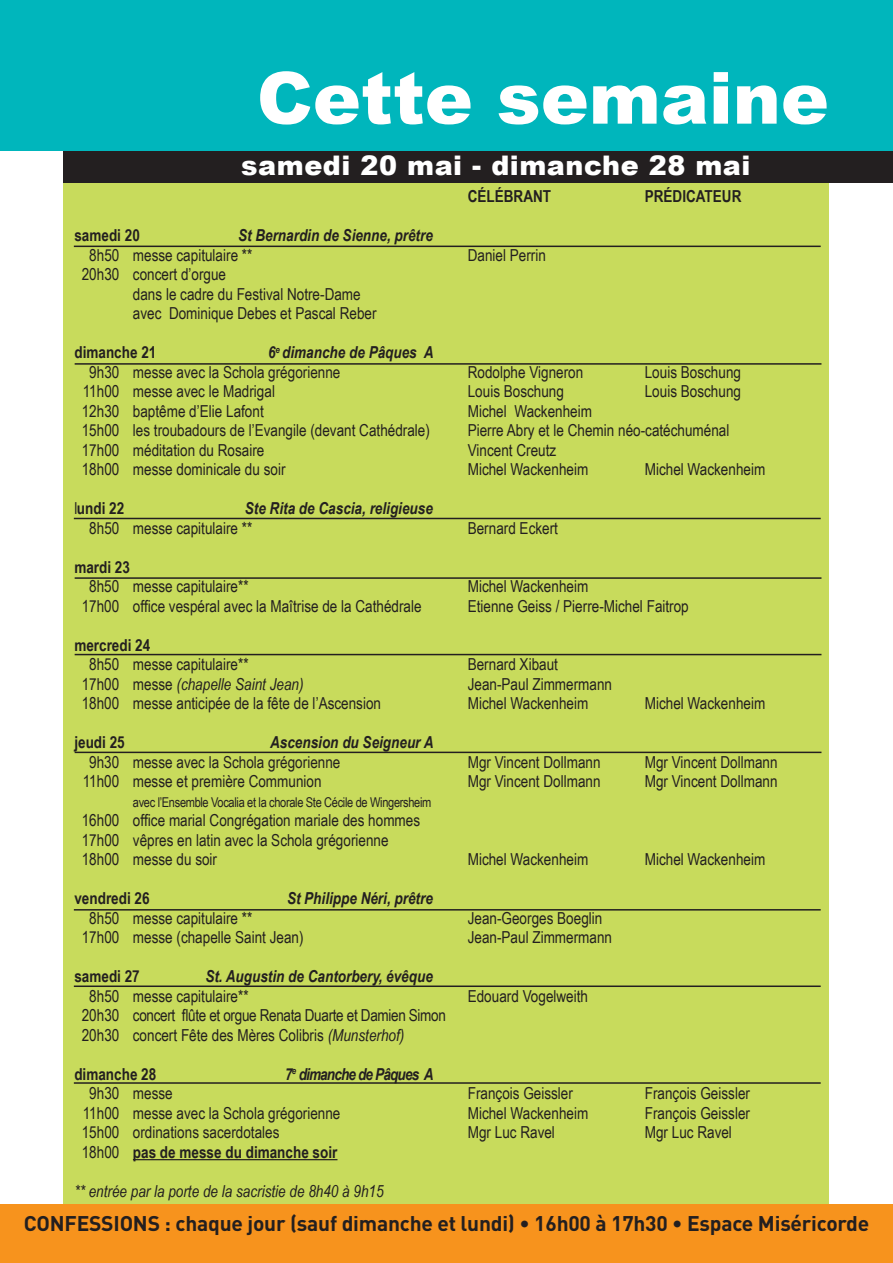
<style>
.page{position:relative;width:893px;height:1263px;background:#fff}
.page>*{position:absolute;margin:0;border:0;box-sizing:border-box;transform-origin:0 0}
.t1{font:900 72px "Arial";color:#fff}
.t2{font:900 27px "Arial";letter-spacing:.02em;color:#fff}
.t3{font:700 21px "DIN";letter-spacing:-.01em;color:#231f20}
.t4{font:16.5px/19.5px "Arial Narrow";color:#231f20}
.t5{font:italic 700 16.5px "Arial Narrow";color:#231f20}
.t6{font:700 16.5px "Arial Narrow";color:#231f20}
.t7{font:italic 16.5px "Arial Narrow";color:#231f20}
.t8{font:italic 700 16.5px "Arial Narrow";letter-spacing:-.05em;color:#231f20}
.t9{font:13.5px "Arial Narrow";letter-spacing:-.025em;color:#231f20}
.s1{font-weight:400}
.s2{font-style:italic}
.s3{font-weight:700}
</style>
<div class="page">
<div style="left:0;top:0;width:893px;height:151px;background:#00b6bc"></div>
<div style="left:64px;top:183px;width:765px;height:1067px;background:#c8db5c"></div>
<div style="left:64px;top:151px;width:829px;height:32px;background:#231f20"></div>
<div style="left:0;top:1204px;width:893px;height:59px;background:#f7931d"></div>
<hr style="left:75px;top:752px;width:746px;height:1px;background:#231f20">
<hr style="left:74px;top:985px;width:747px;height:2px;background:#231f20">
<hr style="left:74px;top:1082px;width:747px;height:2px;background:#231f20">
<hr style="left:74px;top:909px;width:747px;height:1px;background:#231f20">
<hr style="left:75px;top:363px;width:746px;height:2px;background:#231f20">
<hr style="left:74px;top:246px;width:747px;height:1px;background:#231f20">
<hr style="left:75px;top:654px;width:746px;height:1px;background:#231f20">
<hr style="left:75px;top:577px;width:746px;height:2px;background:#231f20">
<hr style="left:74px;top:518px;width:747px;height:1px;background:#231f20">
<hr style="left:133px;top:1159px;width:204px;height:1px;background:#231f20">
<h1 class="t1" style="left:257px;top:46px;width:574px">Cette semaine</h1>
<h2 class="t2" style="left:241px;top:145px;width:511px">samedi 20 mai - dimanche 28 mai</h2>
<p class="t6" style="left:74px;top:223px;width:67px">samedi 20</p>
<p class="t5" style="left:238px;top:223px;width:196px">St Bernardin de Sienne, prêtre</p>
<p class="t4" style="left:82px;top:245px;width:172px;text-indent:8px">8h50 messe capitulaire **<br>20h30 concert d’orgue</p>
<p class="t4" style="left:133px;top:284px;width:245px">dans le cadre du Festival Notre-Dame avec Dominique Debes et Pascal Reber</p>
<p class="t6" style="left:74px;top:340px;width:83px">dimanche 21</p>
<p class="t5" style="left:268px;top:340px;width:167px">6<sup>e</sup> dimanche de Pâques A</p>
<p class="t4" style="left:89px;top:362px;width:253px">9h30 messe avec la Schola grégorienne</p>
<p class="t4" style="left:83px;top:381px;width:194px">11h00 messe avec le Madrigal</p>
<p class="t4" style="left:82px;top:401px;width:183px">12h30 baptême d’Elie Lafont</p>
<p class="t4" style="left:82px;top:420px;width:350px">15h00 les troubadours de l’Evangile (devant Cathédrale)</p>
<p class="t4" style="left:82px;top:440px;width:184px">17h00 méditation du Rosaire</p>
<p class="t4" style="left:82px;top:459px;width:205px">18h00 messe dominicale du soir</p>
<p class="t6" style="left:74px;top:496px;width:51px"><span class="s1">l</span>undi 22</p>
<p class="t5" style="left:245px;top:496px;width:190px">Ste Rita de Cascia, religieuse</p>
<p class="t4" style="left:89px;top:518px;width:165px">8h50 messe capitulaire **</p>
<p class="t6" style="left:74px;top:555px;width:57px">mardi 23</p>
<p class="t4" style="left:82px;top:576px;width:341px;text-indent:8px">8h50 messe capitulaire**<br>17h00 office vespéral avec la Maîtrise de la Cathédrale</p>
<p class="t6" style="left:74px;top:633px;width:77px">mercredi 24</p>
<p class="t4" style="left:82px;top:654px;width:301px;text-indent:8px">8h50 messe capitulaire**<br>17h00 messe <span class="s2">(chapelle Saint Jean)<br></span>18h00 messe anticipée de la fête de l’Ascension</p>
<p class="t6" style="left:74px;top:730px;width:52px">jeudi 25</p>
<p class="t5" style="left:270px;top:730px;width:165px">Ascension du Seigneur A</p>
<p class="t4" style="left:83px;top:752px;width:259px;text-indent:7px">9h30 messe avec la Schola grégorienne<br>11h00 messe et première Communion</p>
<p class="t9" style="left:133px;top:792px;width:300px">avec l’Ensemble Vocalia et la chorale Ste Cécile de Wingersheim</p>
<p class="t4" style="left:82px;top:810px;width:340px">16h00 office marial Congrégation mariale des hommes<br>17h00 vêpres en latin avec la Schola grégorienne<br>18h00 messe du soir</p>
<p class="t6" style="left:74px;top:886px;width:77px">vendredi 26</p>
<p class="t5" style="left:287px;top:886px;width:147px">St Philippe Néri, prêtre</p>
<p class="t4" style="left:82px;top:908px;width:223px;text-indent:8px">8h50 messe capitulaire **<br>17h00 messe (chapelle Saint Jean)</p>
<p class="t6" style="left:74px;top:964px;width:67px">samedi 27</p>
<p class="t5" style="left:205px;top:964px;width:229px">St. Augustin de Cantorbery, évêque</p>
<p class="t4" style="left:82px;top:986px;width:366px;text-indent:8px">8h50 messe capitulaire**<br>20h30 concert flûte et orgue Renata Duarte et Damien Simon<br>20h30 concert Fête des Mères Colibris <span class="s2">(Munsterhof)</span></p>
<p class="t6" style="left:74px;top:1062px;width:83px">dimanche 28</p>
<p class="t8" style="left:285px;top:1062px;width:150px">7<sup>e</sup> dimanche de Pâques A</p>
<p class="t4" style="left:82px;top:1083px;width:260px;text-indent:8px">9h30 messe<br>11h00 messe avec la Schola grégorienne<br>15h00 ordinations sacerdotales<br>18h00 <span class="s3">pas de messe du dimanche soir</span></p>
<p class="t7" style="left:74px;top:1180px;width:311px">** entrée par la porte de la sacristie de 8h40 à 9h15</p>
<p class="t6" style="left:468px;top:184px;width:85px">CÉLÉBRANT</p>
<p class="t6" style="left:645px;top:184px;width:98px">PRÉDICATEUR</p>
<p class="t4" style="left:468px;top:245px;width:80px">Daniel Perrin</p>
<p class="t4" style="left:468px;top:362px;width:117px">Rodolphe Vigneron</p>
<p class="t4" style="left:645px;top:362px;width:98px">Louis Boschung</p>
<p class="t4" style="left:468px;top:381px;width:98px">Louis Boschung</p>
<p class="t4" style="left:645px;top:381px;width:98px">Louis Boschung</p>
<p class="t4" style="left:468px;top:401px;width:263px">Michel Wackenheim<br>Pierre Abry et le Chemin néo-catéchuménal<br>Vincent Creutz<br>Michel Wackenheim</p>
<p class="t4" style="left:645px;top:459px;width:122px">Michel Wackenheim</p>
<p class="t4" style="left:468px;top:518px;width:92px">Bernard Eckert</p>
<p class="t4" style="left:468px;top:576px;width:223px">Michel Wackenheim<br>Etienne Geiss / Pierre-Michel Faitrop</p>
<p class="t4" style="left:468px;top:654px;width:146px">Bernard Xibaut<br>Jean-Paul Zimmermann<br>Michel Wackenheim</p>
<p class="t4" style="left:645px;top:693px;width:122px">Michel Wackenheim</p>
<p class="t4" style="left:468px;top:752px;width:134px">Mgr Vincent Dollmann</p>
<p class="t4" style="left:645px;top:752px;width:134px">Mgr Vincent Dollmann</p>
<p class="t4" style="left:468px;top:771px;width:134px">Mgr Vincent Dollmann</p>
<p class="t4" style="left:645px;top:771px;width:134px">Mgr Vincent Dollmann</p>
<p class="t4" style="left:468px;top:849px;width:122px">Michel Wackenheim</p>
<p class="t4" style="left:645px;top:849px;width:122px">Michel Wackenheim</p>
<p class="t4" style="left:468px;top:908px;width:146px">Jean-Georges Boeglin<br>Jean-Paul Zimmermann</p>
<p class="t4" style="left:468px;top:986px;width:122px">Edouard Vogelweith</p>
<p class="t4" style="left:468px;top:1083px;width:107px">François Geissler</p>
<p class="t4" style="left:645px;top:1083px;width:107px">François Geissler</p>
<p class="t4" style="left:468px;top:1103px;width:122px">Michel Wackenheim</p>
<p class="t4" style="left:645px;top:1103px;width:107px">François Geissler</p>
<p class="t4" style="left:468px;top:1122px;width:89px">Mgr Luc Ravel</p>
<p class="t4" style="left:645px;top:1122px;width:89px">Mgr Luc Ravel</p>
<p class="t3" style="left:24px;top:1210px;width:847px">CONFESSIONS : chaque jour (sauf dimanche et lundi) • 16h00 à 17h30 • Espace Miséricorde</p>
</div>
